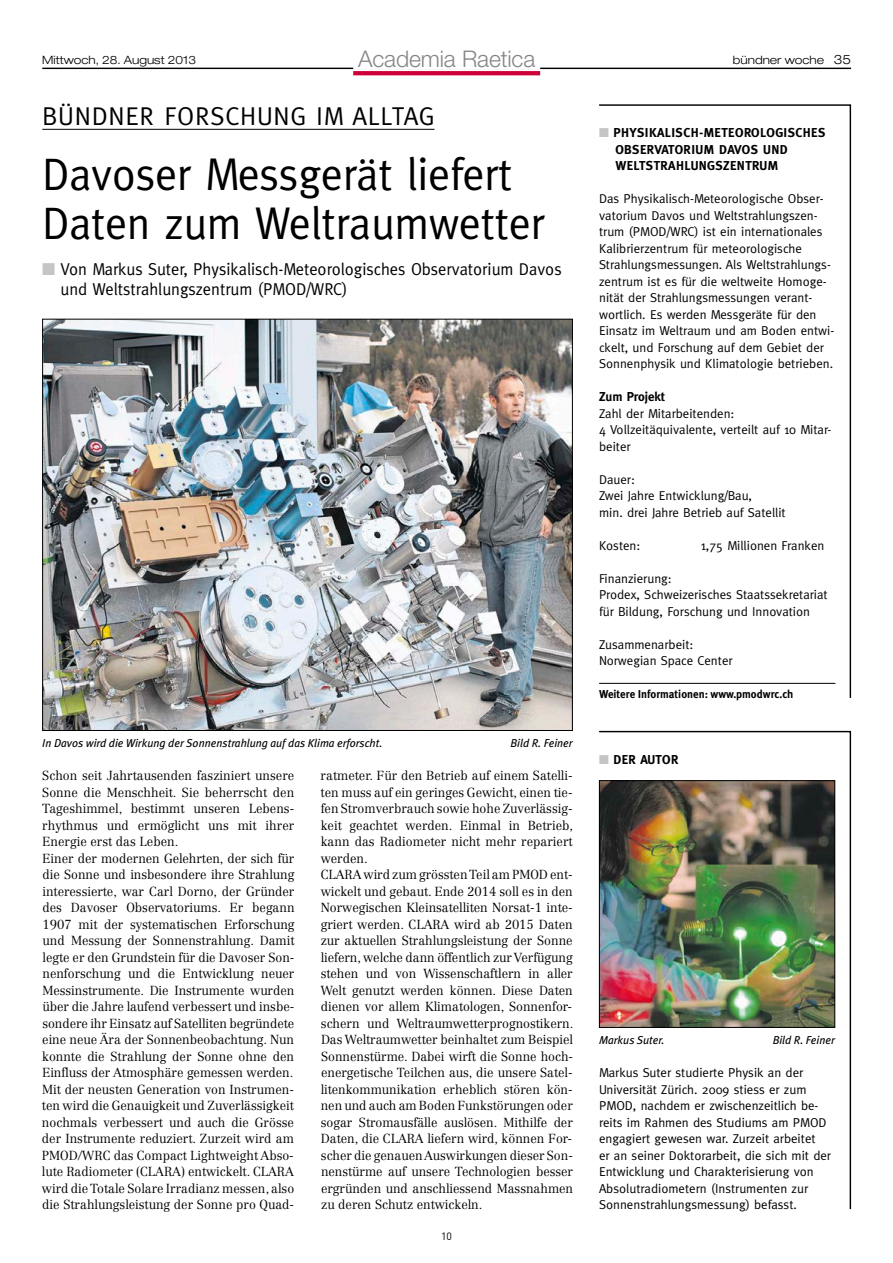
<style>
.page{position:relative;width:893px;height:1263px;background:#fff}
.page>*{position:absolute;margin:0;border:0;box-sizing:border-box;transform-origin:0 0}
.t1{font:45.9px/48.8px "Meta";letter-spacing:-.005em;color:#000;scale:.96 1}
.t2{font:25.8px "Meta";letter-spacing:.03em;color:#000}
.t3{font:300 22.95px "Helvetica Neue LT Std";color:#868686}
.t4{font:17.25px/20.1px "Meta";color:#000;scale:.96 1}
.t5{font:300 12.9px/16.5px "Centennial LT Std";color:#000;scale:.96 1}
.t6{font:12.9px/16.5px "Meta";color:#000}
.t7{font:700 12.9px/16.5px "Meta";letter-spacing:.03em;color:#000}
.t8{font:italic 11.4px "Meta Plus";color:#000}
.t9{font:300 expanded 11.4px "Helvetica Neue LT Std";color:#000}
.t10{font:700 11.4px "Meta Plus";color:#000;scale:.96 1}
.t11{font:10.5px "DIN";color:#000}
.s1{font-size:12.9px}
.s2{color:#c5c5c6}
.s3{font-weight:700}
</style>
<div class="page">
<hr style="left:42px;top:68px;width:809px;height:1px;background:#000">
<div style="left:353px;top:64px;width:187px;height:5px;background:#fff"></div>
<svg style="left:353px;top:71px;width:187px;height:4px"></svg>
<svg style="left:599px;top:104px;width:253px;height:594px"></svg>
<hr style="left:599px;top:683px;width:236px;height:1px;background:#000">
<img style="left:44px;top:321px;width:527px;height:408px">
<hr style="left:42px;top:129px;width:393px;height:1px;background:#000">
<svg style="left:598px;top:730px;width:254px;height:480px"></svg>
<img style="left:601px;top:782px;width:232px;height:244px">
<div style="left:599px;top:780px;width:236px;height:248px;border:1px solid #000"></div>
<p class="t9" style="left:42px;top:53px;width:155px">Mittwoch, 28. August 2013</p>
<p class="t3" style="left:358px;top:45px;width:179px">Academia Raetica</p>
<p class="t9" style="left:733px;top:53px;width:120px">bündner woche <span class="s1">35</span></p>
<p class="t2" style="left:42px;top:101px;width:394px">BÜNDNER FORSCHUNG IM ALLTAG</p>
<p class="t1" style="left:42px;top:149px;width:525px">Davoser Messgerät liefert<br>Daten zum Weltraumwetter</p>
<p class="t4" style="left:61px;top:259px;width:523px;text-indent:-18px"><span class="s2">■</span> Von Markus Suter, Physikalisch-Meteorologisches Observatorium Davos und Weltstrahlungszentrum (PMOD/WRC)</p>
<p class="t8" style="left:42px;top:737px;width:341px">In Davos wird die Wirkung der Sonnenstrahlung auf das Klima erforscht.</p>
<p class="t8" style="left:510px;top:737px;width:64px">Bild R. Feiner</p>
<p class="t5" style="left:42px;top:768px;width:265px">Schon seit Jahrtausenden fasziniert unsere Sonne die Menschheit. Sie beherrscht den Tageshimmel, bestimmt unseren Lebens&shy;rhythmus und ermöglicht uns mit ihrer Energie erst das Leben.<br>Einer der modernen Gelehrten, der sich für die Sonne und insbesondere ihre Strahlung interessierte, war Carl Dorno, der Gründer des Davoser Observatoriums. Er begann 1907 mit der systematischen Erforschung und Messung der Sonnenstrahlung. Damit legte er den Grundstein für die Davoser Son&shy;nenforschung und die Entwicklung neuer Messinstrumente. Die Instrumente wurden über die Jahre laufend verbessert und insbe&shy;sondere ihr Einsatz auf Satelliten begründete eine neue Ära der Sonnenbeobachtung. Nun konnte die Strahlung der Sonne ohne den Einfluss der Atmosphäre gemessen werden.<br>Mit der neusten Generation von Instrumen&shy;ten wird die Genauigkeit und Zuverlässigkeit nochmals verbessert und auch die Grösse der Instrumente reduziert. Zurzeit wird am PMOD/WRC das Compact Lightweight Abso&shy;lute Radiometer (CLARA) entwickelt. CLARA wird dieTotale Solare Irradianz messen, also die Strahlungsleistung der Sonne pro Quad-</p>
<p class="t5" style="left:321px;top:768px;width:265px">ratmeter. Für den Betrieb auf einem Satelli&shy;ten muss auf ein geringes Gewicht, einen tie&shy;fen Stromverbrauch sowie hohe Zuverlässig&shy;keit geachtet werden. Einmal in Betrieb, kann das Radiometer nicht mehr repariert werden.<br>CLARA wird zum grösstenTeil am PMOD ent&shy;wickelt und gebaut. Ende 2014 soll es in den Norwegischen Kleinsatelliten Norsat-1 inte&shy;griert werden. CLARA wird ab 2015 Daten zur aktuellen Strahlungsleistung der Sonne liefern, welche dann öffentlich zurVerfügung stehen und von Wissenschaftlern in aller Welt genutzt werden können. Diese Daten dienen vor allem Klimatologen, Sonnenfor&shy;schern und Weltraumwetterprognostikern.<br>Das Weltraumwetter beinhaltet zum Beispiel Sonnenstürme. Dabei wirft die Sonne hoch&shy;energetische Teilchen aus, die unsere Satel&shy;litenkommunikation erheblich stören kön&shy;nen und auch am Boden Funkstörungen oder sogar Stromausfälle auslösen. Mithilfe der Daten, die CLARA liefern wird, können For&shy;scher die genauenAuswirkungen dieser Son&shy;nenstürme auf unsere Technologien besser ergründen und anschliessend Massnahmen zu deren Schutz entwickeln.</p>
<p class="t11" style="left:441px;top:1229px;width:12px">10</p>
<p class="t7" style="left:615px;top:125px;width:211px;text-indent:-16px"><span class="s2">■</span> PHYSIKALISCH-METEOROLOGISCHES<br>OBSERVATORIUM DAVOS UND<br>WELTSTRAHLUNGSZENTRUM</p>
<p class="t6" style="left:599px;top:190px;width:237px">Das Physikalisch-Meteorologische Obser&shy;vatorium Davos und Weltstrahlungszen&shy;trum (PMOD/WRC) ist ein internationales Kalibrierzentrum für meteorologische Strahlungsmessungen. Als Weltstrahlungs&shy;zentrum ist es für die weltweite Homoge&shy;nität der Strahlungsmessungen verant&shy;wortlich. Es werden Messgeräte für den Einsatz im Weltraum und am Boden entwi&shy;ckelt, und Forschung auf dem Gebiet der Sonnenphysik und Klimatologie betrieben.</p>
<p class="t6" style="left:599px;top:388px;width:234px"><span class="s3">Zum Projekt<br></span>Zahl der Mitarbeitenden:<br>4 Vollzeitäquivalente, verteilt auf 10 Mitar&shy;beiter</p>
<p class="t6" style="left:599px;top:471px;width:188px">Dauer:<br>Zwei Jahre Entwicklung/Bau,<br>min. drei Jahre Betrieb auf Satellit</p>
<p class="t6" style="left:599px;top:537px;width:43px">Kosten:</p>
<p class="t6" style="left:701px;top:537px;width:125px">1,75 Millionen Franken</p>
<p class="t6" style="left:599px;top:570px;width:230px">Finanzierung:<br>Prodex, Schweizerisches Staatssekretariat für Bildung, Forschung und Innovation</p>
<p class="t6" style="left:599px;top:636px;width:135px">Zusammenarbeit:<br>Norwegian Space Center</p>
<p class="t10" style="left:599px;top:687px;width:204px">Weitere Informationen: www.pmodwrc.ch</p>
<p class="t7" style="left:599px;top:751px;width:81px"><span class="s2">■</span> DER AUTOR</p>
<p class="t8" style="left:599px;top:1034px;width:67px">Markus Suter.</p>
<p class="t8" style="left:773px;top:1034px;width:64px">Bild R. Feiner</p>
<p class="t6" style="left:599px;top:1064px;width:233px">Markus Suter studierte Physik an der Universität Zürich. 2009 stiess er zum PMOD, nachdem er zwischenzeitlich be&shy;reits im Rahmen des Studiums am PMOD engagiert gewesen war. Zurzeit arbeitet<br>er an seiner Doktorarbeit, die sich mit der Entwicklung und Charakterisierung von Absolutradiometern (Instrumenten zur Sonnenstrahlungsmessung) befasst.</p>
</div>
